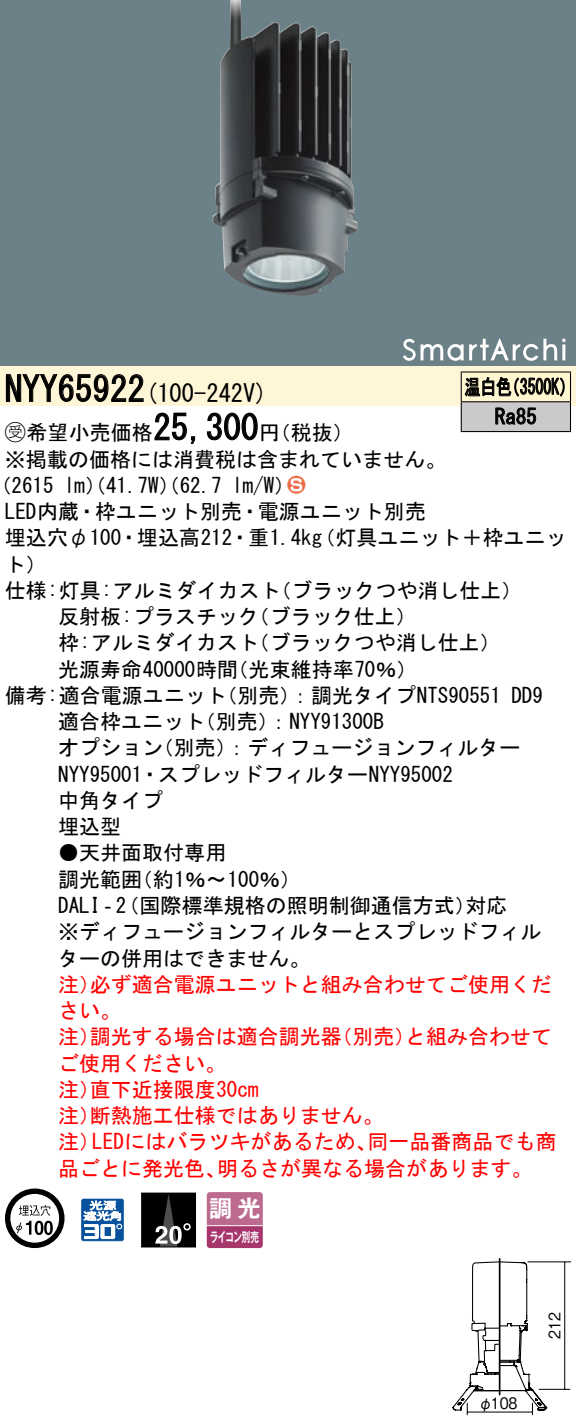
<style>
.page{position:relative;width:576px;height:1425px;background:#fff}
.page>*{position:absolute;margin:0;border:0;box-sizing:border-box;transform-origin:0 0}
.t1{font:35px "MS Gothic";color:#000}
.t2{font:24.5px "MS Gothic";color:#000}
.t3{font:23.1px "Gothic MB101 Pro De Bold 90 pv RKSJ H";color:#fff}
.t4{font:21px/26.2px "MS Gothic";color:#000}
.t5{font:21px/26.2px "MS Gothic";color:#f00}
.t6{font:21px/29.8px "MS Gothic";color:#000;scale:.75 1}
.t7{font:21px "Ford Classification 1";color:#ed6d48}
.t8{font:15.75px "Gothic BBB Pro Medium 90 pv RKSJ H";color:#000;scale:.9 1}
.t9{font:13.3px "Gothic MB101 Pro De Bold 90 pv RKSJ H";letter-spacing:-.05em;color:#fff;scale:.65 1}
.s1{font-family:"Ford Classification 1"}
.s2{color:#fff}
</style>
<div class="page">
<div style="left:0;top:0;width:575px;height:337px;background:#6c8087"></div>
<img style="left:212px;top:0;width:145px;height:296px">
<div style="left:0;top:337px;width:575px;height:29px;background:#6c8087"></div>
<svg style="left:403px;top:338px;width:60px;height:23px"></svg>
<svg style="left:469px;top:338px;width:96px;height:23px"></svg>
<div style="left:0;top:366px;width:575px;height:40px;background:#fff5d7"></div>
<svg style="left:6px;top:374px;width:138px;height:28px"></svg>
<svg style="left:154px;top:412px;width:42px;height:32px"></svg>
<svg style="left:207px;top:412px;width:51px;height:29px"></svg>
<svg style="left:5px;top:1188px;width:59px;height:60px"></svg>
<svg style="left:44px;top:1220px;width:9px;height:14px"></svg>
<svg style="left:81px;top:1198px;width:43px;height:43px"></svg>
<div style="left:141px;top:1193px;width:54px;height:53px;background:#000"></div>
<svg style="left:155px;top:1194px;width:34px;height:51px"></svg>
<div style="left:141px;top:1192px;width:55px;height:55px;border:1px solid #000"></div>
<svg style="left:206px;top:1192px;width:56px;height:56px;background:#b55884"></svg>
<hr style="left:207px;top:1225px;width:55px;height:1px;background:#fff">
<div style="left:461px;top:372px;width:109px;height:30px;background:#fff6d2"></div>
<div style="left:461px;top:402px;width:109px;height:29px;background:#cacaca"></div>
<hr style="left:460px;top:371px;width:110px;height:1px;background:#000">
<hr style="left:569px;top:372px;width:2px;height:29px;background:#000">
<hr style="left:460px;top:401px;width:110px;height:1px;background:#000">
<hr style="left:569px;top:402px;width:2px;height:29px;background:#000">
<hr style="left:460px;top:431px;width:110px;height:1px;background:#000">
<svg style="left:460px;top:372px;width:104px;height:59px"></svg>
<hr style="left:498px;top:1258px;width:2px;height:136px;background:#000">
<svg style="left:452px;top:1260px;width:95px;height:154px"></svg>
<hr style="left:538px;top:1388px;width:32px;height:1px;background:#000">
<hr style="left:527px;top:1261px;width:43px;height:1px;background:#000">
<hr style="left:564px;top:1261px;width:1px;height:128px;background:#000">
<h1 class="t1" style="left:5px;top:371px;width:142px">NYY65922</h1>
<p class="t6" style="left:494px;top:372px;width:57px;text-indent:-30px">温白色<br>Ra85</p>
<p class="t6" style="left:504px;top:372px;width:96px">（3500 (K</p>
<p class="t2" style="left:145px;top:380px;width:124px">(100-242 (V</p>
<h1 class="t1" style="left:153px;top:410px;width:106px">25,300</h1>
<p class="t4" style="left:5px;top:419px;width:442px"><span class="s1">B</span>希望小売価格<br>※掲載の価格には消費税は含まれていません。</p>
<p class="t7" style="left:287px;top:474px;width:19px">2<span class="s2">3</span></p>
<p class="t4" style="left:259px;top:419px;width:96px">（円税抜(</p>
<p class="t4" style="left:232px;top:472px;width:64px">l m (W/</p>
<p class="t4" style="left:-9px;top:472px;width:65px">（2615</p>
<p class="t4" style="left:5px;top:498px;width:422px">LED内蔵・枠ユニット別売・電源ユニット別売</p>
<p class="t4" style="left:314px;top:524px;width:253px">（灯具ユニット＋枠ユニッ</p>
<p class="t4" style="left:64px;top:472px;width:159px">lm）（41.7 ）（W 62.7</p>
<p class="t4" style="left:5px;top:524px;width:318px">埋込穴φ100・埋込高212・重1.4kg</p>
<p class="t4" style="left:5px;top:551px;width:43px">ト(</p>
<p class="t4" style="left:270px;top:577px;width:254px">（ブラックつや消し仕上(</p>
<p class="t4" style="left:248px;top:577px;width:169px;text-indent:-243px">仕様:灯具:アルミダイカスト<br>（ブラック仕上(</p>
<p class="t4" style="left:248px;top:603px;width:253px;text-indent:-190px">反射板:プラスチック<br>（ブラックつや消し仕上(</p>
<p class="t4" style="left:227px;top:629px;width:191px;text-indent:-169px">枠:アルミダイカスト<br>（光束維持率70％(</p>
<p class="t4" style="left:58px;top:656px;width:181px">光源寿命40000時間</p>
<p class="t4" style="left:216px;top:682px;width:286px">（別売：）調光タイプNTS90551</p>
<p class="t4" style="left:195px;top:682px;width:190px;text-indent:-190px">備考:適合電源ユニット<br>（別売：） NYY91300B</p>
<p class="t4" style="left:511px;top:682px;width:33px">DD9</p>
<p class="t4" style="left:153px;top:708px;width:369px;text-indent:-94px">適合枠ユニット<br>（別売：）ディフュージョンフィルター</p>
<p class="t4" style="left:58px;top:734px;width:396px">オプション<br>NYY95001・スプレッドフィルターNYY95002中角タイプ<br>埋込型</p>
<p class="t4" style="left:132px;top:839px;width:171px;text-indent:-73px">●天井面取付専用<br>（約1％〜100％(</p>
<p class="t4" style="left:58px;top:866px;width:85px">調光範囲</p>
<p class="t4" style="left:58px;top:892px;width:484px">DALI‐（2 国際標準規格の照明制御通信方式）<br>※ディフュージョンフィルターとスプレッドフィルターの併用はできません。</p>
<p class="t5" style="left:90px;top:971px;width:463px">必ず適合電源ユニットと組み合わせてご使用くだ</p>
<p class="t4" style="left:465px;top:892px;width:43px">対応</p>
<p class="t5" style="left:58px;top:971px;width:64px">注）さい。</p>
<p class="t5" style="left:90px;top:1023px;width:253px">調光する場合は適合調光器</p>
<p class="t5" style="left:331px;top:1023px;width:85px">（別売）</p>
<p class="t5" style="left:405px;top:1023px;width:148px">と組み合わせて</p>
<p class="t5" style="left:58px;top:1023px;width:43px">注）</p>
<p class="t5" style="left:58px;top:1049px;width:169px">ご使用ください。</p>
<p class="t5" style="left:90px;top:1076px;width:170px">直下近接限度30cm</p>
<p class="t5" style="left:90px;top:1076px;width:295px;text-indent:-32px">注）<br>断熱施工仕様ではありません。</p>
<p class="t5" style="left:58px;top:1102px;width:43px">注）</p>
<p class="t5" style="left:92px;top:1128px;width:286px">LEDにはバラツキがあるため、</p>
<p class="t5" style="left:367px;top:1128px;width:190px">同一品番商品でも商</p>
<p class="t5" style="left:58px;top:1128px;width:43px">注）</p>
<p class="t5" style="left:58px;top:1154px;width:169px">品ごとに発光色、</p>
<p class="t5" style="left:217px;top:1154px;width:317px">明るさが異なる場合があります。</p>
<p class="t3" style="left:209px;top:1189px;width:53px">調光</p>
<p class="t9" style="left:210px;top:1225px;width:77px">ライコン別売</p>
<p class="t8" style="left:478px;top:1389px;width:45px">φ108</p>
<p class="t8" style="left:541px;top:1339px;width:31px;rotate:-90deg">212</p>
</div>
